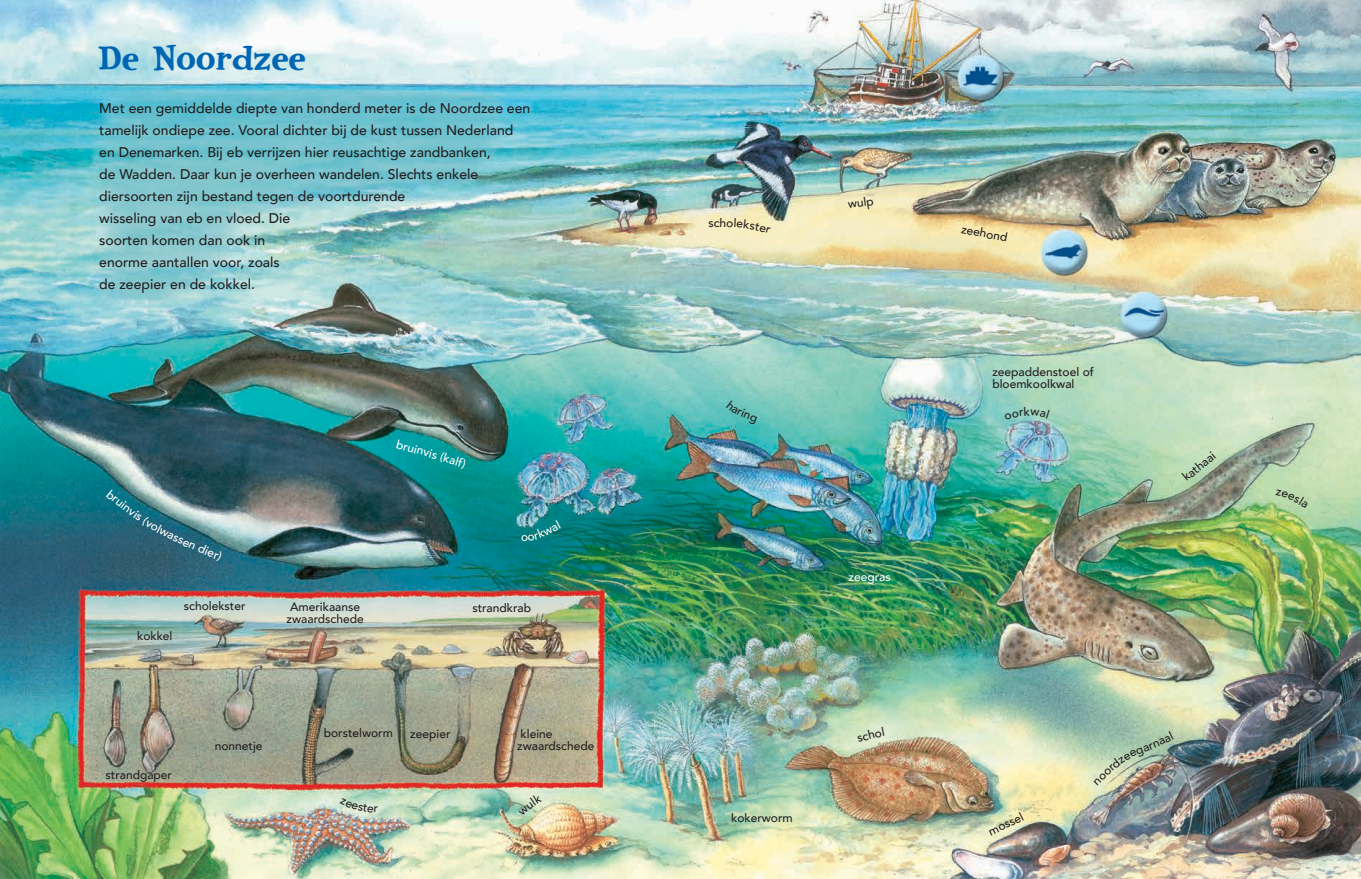
<style>
.page{position:relative;width:1361px;height:879px;background:#fff}
.page>*{position:absolute;margin:0;border:0;box-sizing:border-box;transform-origin:0 0}
.t1{font:30px "CC Cheese And Crackers";letter-spacing:.01em;color:#0066b3}
.t2{font:500 14px/22px "Avenir";color:#231f20}
.t3{font:500 12px/12px "Avenir";color:#231f20}
.t4{font:500 12px "Avenir";color:#fff}
</style>
<div class="page">
<img style="left:0;top:0;width:1361px;height:879px">
<svg style="left:106px;top:489px;width:117px;height:73px;background:#407684"></svg>
<svg style="left:423px;top:449px;width:43px;height:20px"></svg>
<svg style="left:521px;top:520px;width:40px;height:21px"></svg>
<svg style="left:340px;top:798px;width:38px;height:14px"></svg>
<svg style="left:519px;top:793px;width:23px;height:23px"></svg>
<svg style="left:720px;top:218px;width:51px;height:15px"></svg>
<svg style="left:726px;top:401px;width:31px;height:23px"></svg>
<svg style="left:1004px;top:406px;width:46px;height:13px"></svg>
<svg style="left:1209px;top:451px;width:7px;height:7px"></svg>
<svg style="left:1275px;top:490px;width:33px;height:18px"></svg>
<svg style="left:857px;top:727px;width:27px;height:15px"></svg>
<svg style="left:1014px;top:811px;width:10px;height:12px"></svg>
<img style="left:1093px;top:731px;width:80px;height:54px">
<p class="t1" style="left:99px;top:41px;width:208px">De Noordzee</p>
<p class="t2" style="left:99px;top:97px;width:432px">Met een gemiddelde diepte van honderd meter is de Noordzee een tamelijk ondiepe zee. Vooral dichter bij de kust tussen Nederland en Denemarken. Bij eb verrijzen hier reusachtige zandbanken,<br>de Wadden. Daar kun je overheen wandelen. Slechts enkele diersoorten zijn bestand tegen de voortdurende<br>wisseling van eb en vloed. Die<br>soorten komen dan ook in<br>enorme aantallen voor, zoals<br>de zeepier en de kokkel.</p>
<p class="t4" style="left:399px;top:434px;width:29px;rotate:15deg">bruin</p>
<p class="t3" style="left:137px;top:629px;width:37px">kokkel</p>
<p class="t3" style="left:184px;top:599px;width:63px">scholekster</p>
<p class="t3" style="left:290px;top:600px;width:72px">Amerikaanse</p>
<p class="t3" style="left:472px;top:601px;width:60px">strandkrab</p>
<p class="t3" style="left:287px;top:612px;width:79px">zwaardschede</p>
<p class="t3" style="left:106px;top:768px;width:68px">strandgaper</p>
<p class="t3" style="left:215px;top:739px;width:49px">nonnetje</p>
<p class="t3" style="left:324px;top:726px;width:71px">borstelworm</p>
<p class="t3" style="left:410px;top:727px;width:42px">zeepier</p>
<p class="t3" style="left:517px;top:727px;width:79px">kleine zwaardschede</p>
<p class="t3" style="left:708px;top:216px;width:13px">sc</p>
<p class="t3" style="left:847px;top:198px;width:27px;rotate:-8deg">wulp</p>
<p class="t3" style="left:963px;top:222px;width:48px;rotate:11deg">zeehond</p>
<p class="t3" style="left:992px;top:365px;width:103px">zeepaddenstoel of bloemkoolkwal</p>
<p class="t4" style="left:848px;top:566px;width:44px">zeegras</p>
<p class="t3" style="left:1180px;top:473px;width:38px;rotate:-39deg">kathaa</p>
<p class="t3" style="left:731px;top:810px;width:63px">kokerworm</p>
<p class="t3" style="left:986px;top:826px;width:30px;rotate:-26deg">moss</p>
</div>
